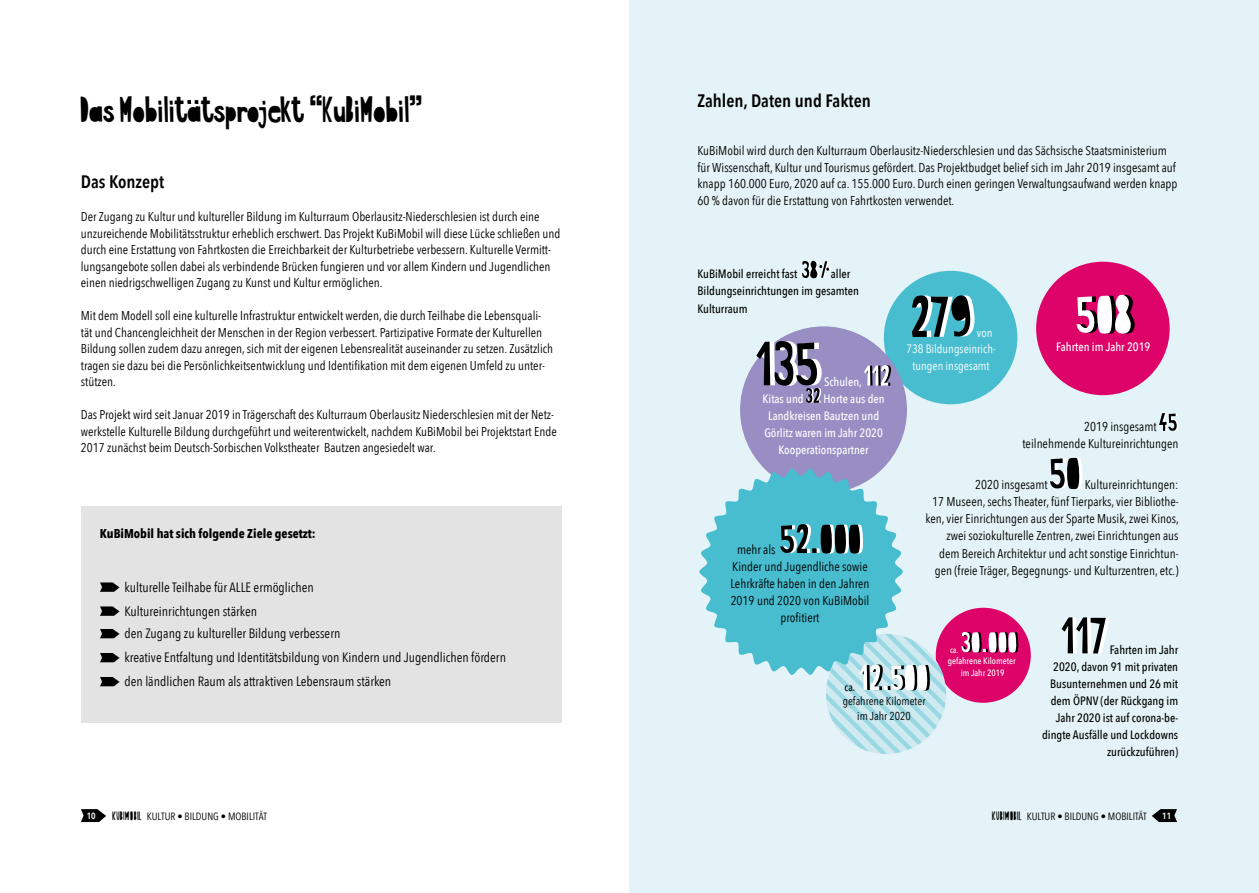
<style>
.page{position:relative;width:1259px;height:893px;background:#fff}
.page>*{position:absolute;margin:0;border:0;box-sizing:border-box;transform-origin:0 0}
.t1{font:31.5px "ABCFONT HPLHS";color:#000}
.t2{font:600 18px "Avenir Next Condensed";color:#000}
.t3{font:13.5px/24px "Avenir Next Condensed";color:#000}
.t4{font:12.75px/16.5px "Avenir Next Condensed";color:#000}
.t5{font:700 12.75px "Avenir Next Condensed";color:#000}
.t6{font:500 12.15px/17.1px "Avenir Next Condensed";color:#000}
.t7{font:500 12.15px "Avenir Next Condensed";color:#fff}
.t8{font:12.15px "Avenir Next Condensed";color:#fff}
.t9{font:11.55px/14.9px "Avenir Next Condensed";color:#000;text-align:center}
.t10{font:500 10.95px "Avenir Next Condensed";color:#000}
.t11{font:10.5px "Avenir Next Condensed";color:#000}
.t12{font:500 9.15px/11.7px "Avenir Next Condensed";color:#fff;text-align:center}
.t13{font:600 9px "Avenir Next Condensed";color:#fff}
.t14{font:500 8.7px "Avenir Next Condensed";color:#fff}
.s1{font-family:"ABCFONT HPLHS"}
</style>
<div class="page">
<div style="left:629px;top:0;width:630px;height:893px;background:#e4f3f7"></div>
<div style="left:81px;top:506px;width:480px;height:217px;background:#e3e3e3"></div>
<svg style="left:100px;top:582px;width:19px;height:10px"></svg>
<svg style="left:100px;top:606px;width:19px;height:10px"></svg>
<svg style="left:100px;top:629px;width:19px;height:9px"></svg>
<svg style="left:100px;top:653px;width:19px;height:9px"></svg>
<svg style="left:100px;top:677px;width:19px;height:9px"></svg>
<div style="left:884px;top:271px;width:133px;height:133px;background:#47bdcf;border-radius:50%"></div>
<svg style="left:912px;top:295px;width:63px;height:42px"></svg>
<svg style="left:802px;top:260px;width:29px;height:19px"></svg>
<div style="left:1036px;top:262px;width:133px;height:133px;background:#de0369;border-radius:50%"></div>
<svg style="left:1076px;top:295px;width:59px;height:39px"></svg>
<svg style="left:1159px;top:413px;width:20px;height:18px"></svg>
<svg style="left:1050px;top:458px;width:33px;height:32px"></svg>
<svg style="left:1061px;top:617px;width:48px;height:36px"></svg>
<div style="left:935px;top:608px;width:95px;height:95px;background:#de0369;border-radius:50%"></div>
<svg style="left:961px;top:632px;width:58px;height:21px"></svg>
<svg style="left:187px;top:100px;width:11px;height:4px"></svg>
<div style="left:740px;top:326px;width:167px;height:167px;background:#988ec4;border-radius:50%"></div>
<svg style="left:864px;top:363px;width:30px;height:23px"></svg>
<svg style="left:756px;top:340px;width:66px;height:63px"></svg>
<svg style="left:699px;top:468px;width:247px;height:286px"></svg>
<svg style="left:81px;top:809px;width:25px;height:13px"></svg>
<svg style="left:1152px;top:809px;width:25px;height:13px"></svg>
<h1 class="t1" style="left:81px;top:91px;width:343px">Das Mobilitatsprojekt “KuBiMobil”</h1>
<h2 class="t2" style="left:81px;top:166px;width:85px">Das Konzept</h2>
<p class="t4" style="left:81px;top:208px;width:481px">Der Zugang zu Kultur und kultureller Bildung im Kulturraum Oberlausitz-Niederschlesien ist durch eine unzureichende Mobilitätsstruktur erheblich erschwert. Das Projekt KuBiMobil will diese Lücke schließen und durch eine Erstattung von Fahrtkosten die Erreichbarkeit der Kulturbetriebe verbessern. Kulturelle Vermitt&shy;lungsangebote sollen dabei als verbindende Brücken fungieren und vor allem Kindern und Jugendlichen einen niedrigschwelligen Zugang zu Kunst und Kultur ermöglichen.</p>
<p class="t4" style="left:81px;top:307px;width:474px">Mit dem Modell soll eine kulturelle Infrastruktur entwickelt werden, die durch Teilhabe die Lebensquali&shy;tät und Chancengleichheit der Menschen in der Region verbessert. Partizipative Formate der Kulturellen Bildung sollen zudem dazu anregen, sich mit der eigenen Lebensrealität auseinander zu setzen. Zusätzlich tragen sie dazu bei die Persönlichkeitsentwicklung und Identifikation mit dem eigenen Umfeld zu unter&shy;stützen.</p>
<p class="t4" style="left:81px;top:406px;width:477px">Das Projekt wird seit Januar 2019 in Trägerschaft des Kulturraum Oberlausitz Niederschlesien mit der Netz&shy;werkstelle Kulturelle Bildung durchgeführt und weiterentwickelt, nachdem KuBiMobil bei Projektstart Ende<br>2017 zunächst beim Deutsch-Sorbischen Volkstheater Bautzen angesiedelt war.</p>
<p class="t5" style="left:100px;top:526px;width:217px">KuBiMobil hat sich folgende Ziele gesetzt:</p>
<p class="t3" style="left:124px;top:574px;width:191px">kulturelle Teilhabe für ALLE ermöglichen<br>Kultureinrichtungen stärken</p>
<p class="t3" style="left:124px;top:621px;width:383px">den Zugang zu kultureller Bildung verbessern<br>kreative Entfaltung und Identitätsbildung von Kindern und Jugendlichen fördern den ländlichen Raum als attraktiven Lebensraum stärken</p>
<h2 class="t2" style="left:697px;top:85px;width:175px">Zahlen, Daten und Fakten</h2>
<p class="t4" style="left:697px;top:142px;width:481px">KuBiMobil wird durch den Kulturraum Oberlausitz-Niederschlesien und das Sächsische Staatsministerium für Wissenschaft, Kultur und Tourismus gefördert. Das Projektbudget belief sich im Jahr 2019 insgesamt auf knapp 160.000 Euro, 2020 auf ca. 155.000 Euro. Durch einen geringen Verwaltungsaufwand werden knapp 60 % davon für die Erstattung von Fahrtkosten verwendet.</p>
<p class="t6" style="left:697px;top:265px;width:101px">KuBiMobil erreicht fast</p>
<p class="t6" style="left:697px;top:265px;width:163px;text-indent:133px">aller<br>Bildungseinrichtungen im gesamten<br>Kulturraum</p>
<p class="t7" style="left:824px;top:374px;width:39px">Schulen,</p>
<p class="t7" style="left:762px;top:391px;width:43px">Kitas und</p>
<p class="t7" style="left:823px;top:391px;width:63px">Horte aus den</p>
<p class="t7" style="left:768px;top:408px;width:112px">Landkreisen Bautzen und</p>
<p class="t7" style="left:764px;top:425px;width:120px">Görlitz waren im Jahr 2020</p>
<p class="t7" style="left:778px;top:443px;width:92px">Kooperationspartner</p>
<p class="t4" style="left:737px;top:540px;width:40px">mehr als</p>
<p class="t4" style="left:732px;top:557px;width:137px">Kinder und Jugendliche sowie</p>
<p class="t4" style="left:730px;top:574px;width:140px">Lehrkräfte haben in den Jahren</p>
<p class="t4" style="left:730px;top:591px;width:140px">2019 und 2020 von KuBiMobil</p>
<p class="t4" style="left:780px;top:609px;width:40px">profitiert</p>
<p class="t8" style="left:977px;top:322px;width:17px">von</p>
<p class="t8" style="left:906px;top:339px;width:91px">738 Bildungseinrich-</p>
<p class="t8" style="left:912px;top:355px;width:79px">tungen insgesamt</p>
<p class="t7" style="left:1056px;top:339px;width:96px">Fahrten im Jahr 2019</p>
<p class="t4" style="left:1022px;top:417px;width:158px;line-height:17.1px;text-indent:62px">2019 insgesamt teilnehmende Kultureinrichtungen</p>
<p class="t4" style="left:975px;top:476px;width:74px">2020 insgesamt</p>
<p class="t4" style="left:925px;top:475px;width:255px;line-height:17.1px;text-align:right">Kultureinrichtungen:<br>17 Museen, sechs Theater, fünf Tierparks, vier Bibliothe&shy;ken, vier Einrichtungen aus der Sparte Musik, zwei Kinos, zwei soziokulturelle Zentren, zwei Einrichtungen aus dem Bereich Architektur und acht sonstige Einrichtun&shy;gen (freie Träger, Begegnungs- und Kulturzentren, etc.)</p>
<p class="t10" style="left:844px;top:680px;width:12px">ca.</p>
<p class="t9" style="left:842px;top:693px;width:84px">gefahrene Kilometer im Jahr 2020</p>
<p class="t14" style="left:950px;top:644px;width:10px">ca.</p>
<p class="t12" style="left:948px;top:655px;width:69px">gefahrene Kilometer im Jahr 2019</p>
<p class="t6" style="left:1042px;top:641px;width:138px;text-align:right">Fahrten im Jahr<br>2020, davon 91 mit privaten<br>Busunternehmen und 26 mit dem ÖPNV (der Rückgang im<br>Jahr 2020 ist auf corona-be&shy;dingte Ausfälle und Lockdowns zurückzuführen)</p>
<p class="t13" style="left:87px;top:808px;width:10px">10</p>
<p class="t11" style="left:112px;top:807px;width:156px"><span class="s1">KUBIMOBIL</span> KULTUR • BILDUNG • MOBILITÄT</p>
<p class="t11" style="left:992px;top:807px;width:156px"><span class="s1">KUBIMOBIL</span> KULTUR • BILDUNG • MOBILITÄT</p>
<p class="t13" style="left:1162px;top:808px;width:10px">11</p>
</div>
